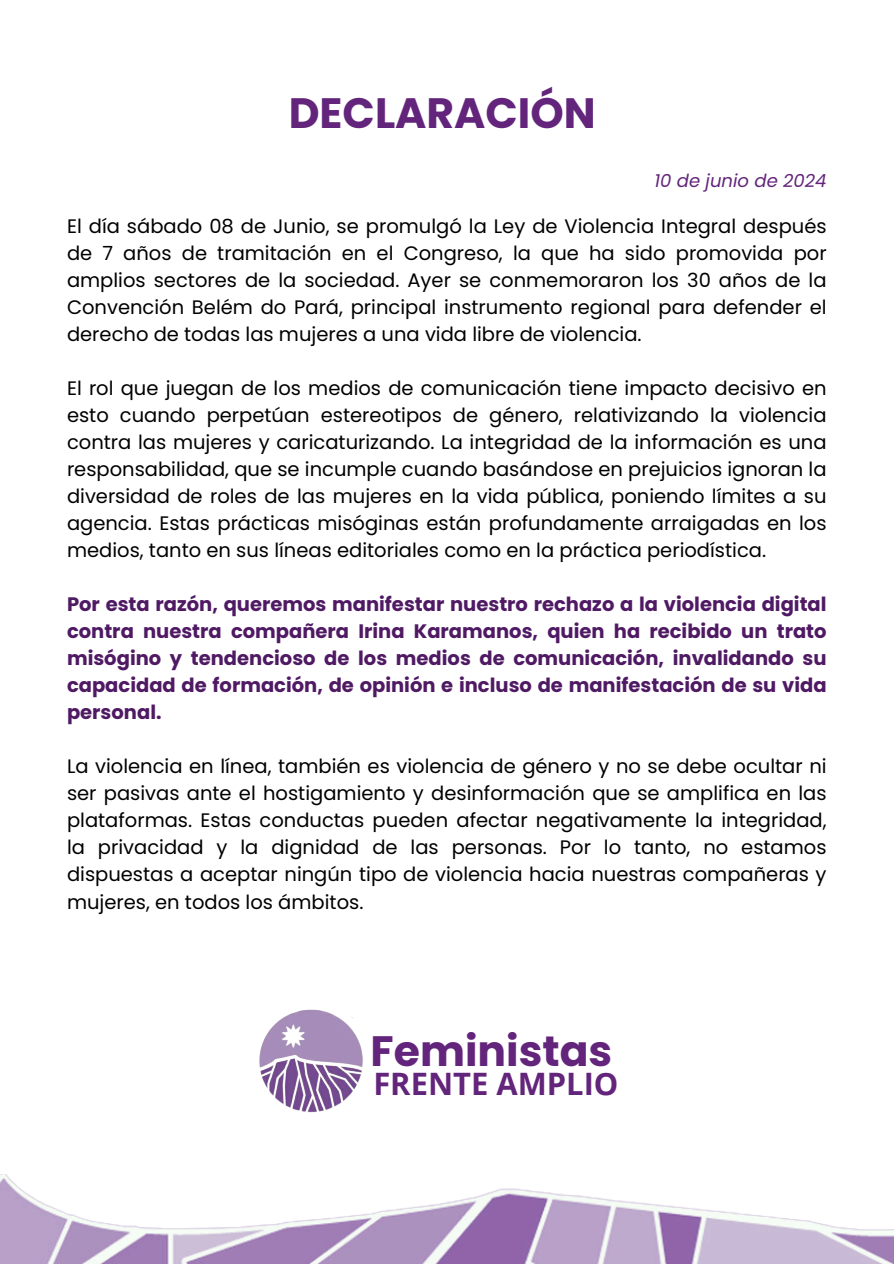
<style>
.page{position:relative;width:894px;height:1264px;background:#fff}
.page>*{position:absolute;margin:0;border:0;box-sizing:border-box;transform-origin:0 0}
.t1{font:700 42.45px "Poppins";color:#63247b}
.t2{font:700 30.9px "Open Sans";color:#63247b}
.t3{font:19.5px/27px "Poppins";color:#000;text-align:justify}
.t4{font:700 19.5px/27px "Poppins";color:#4f1964;text-align:justify}
.t5{font:italic 18px "Poppins";color:#63247b}
</style>
<div class="page">
<img style="left:259px;top:1009px;width:104px;height:104px">
<img style="left:0;top:1174px;width:893px;height:89px">
<p class="t1" style="left:289px;top:83px;width:308px">DECLARACIÓN</p>
<h2 class="t5" style="left:654px;top:168px;width:174px">10 de junio de 2024</h2>
<p class="t3" style="left:67px;top:213px;width:760px">El día sábado 08 de Junio, se promulgó la Ley de Violencia Integral después de 7 años de tramitación en el Congreso, la que ha sido promovida por amplios sectores de la sociedad. Ayer se conmemoraron los 30 años de la Convención Belém do Pará, principal instrumento regional para defender el derecho de todas las mujeres a una vida libre de violencia.</p>
<p class="t3" style="left:67px;top:375px;width:760px">El rol que juegan de los medios de comunicación tiene impacto decisivo en esto cuando perpetúan estereotipos de género, relativizando la violencia contra las mujeres y caricaturizando. La integridad de la información es una responsabilidad, que se incumple cuando basándose en prejuicios ignoran la diversidad de roles de las mujeres en la vida pública, poniendo límites a su agencia. Estas prácticas misóginas están profundamente arraigadas en los medios, tanto en sus líneas editoriales como en la práctica periodística.</p>
<h4 class="t4" style="left:67px;top:591px;width:760px">Por esta razón, queremos manifestar nuestro rechazo a la violencia digital contra nuestra compañera Irina Karamanos, quien ha recibido un trato misógino y tendencioso de los medios de comunicación, invalidando su capacidad de formación, de opinión e incluso de manifestación de su vida personal.</h4>
<p class="t3" style="left:67px;top:753px;width:760px">La violencia en línea, también es violencia de género y no se debe ocultar ni ser pasivas ante el hostigamiento y desinformación que se amplifica en las plataformas. Estas conductas pueden afectar negativamente la integridad, la privacidad y la dignidad de las personas. Por lo tanto, no estamos dispuestas a aceptar ningún tipo de violencia hacia nuestras compañeras y mujeres, en todos los ámbitos.</p>
<h3 class="t1" style="left:370px;top:1021px;width:243px">Feministas</h3>
<p class="t2" style="left:373px;top:1062px;width:246px">FRENTE AMPLIO</p>
</div>
